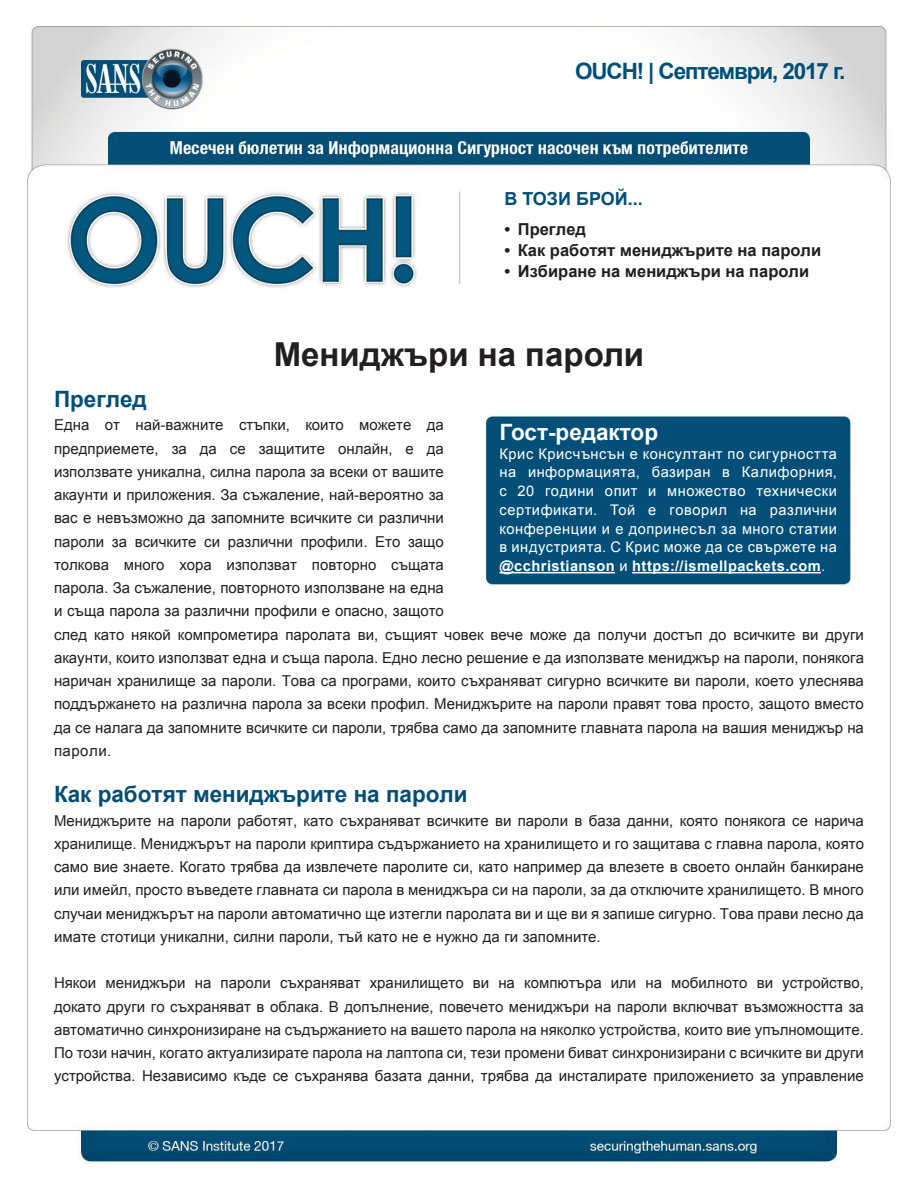
<style>
.page{position:relative;width:918px;height:1188px;background:#fff}
.page>*{position:absolute;margin:0;border:0;box-sizing:border-box;transform-origin:0 0}
.t1{font:700 33px "Arial";color:#231f20}
.MainText{font:700 22.5px "Arial";color:#024e77}
.t2{font:700 22.5px "Arial";letter-spacing:-.05em;color:#004f77}
.t3{font:700 22.5px "Arial";color:#fff}
.t4{font:700 18px "Arial";color:#024e77}
.t5{font:700 16.5px "Arial";color:#231f20}
.MainText-2{font:15px/23.2px "Arial";color:#231f20}
.t6{font:14.7px/18.8px "Arial";letter-spacing:.035em;color:#fff;text-align:right}
.s1{font-weight:700}
</style>
<div class="page">
<img style="left:26px;top:25px;width:865px;height:1139px">
<hr style="left:500px;top:572px;width:115px;height:1px;background:#fff">
<hr style="left:632px;top:572px;width:189px;height:1px;background:#fff">
<p class="t2" style="left:575px;top:56px;width:272px">OUCH! | Септември, 2017 .г</p>
<p class="t4" style="left:504px;top:187px;width:140px">В ТОЗИ БРОЙ...</p>
<p class="t5" style="left:504px;top:218px;width:7px">•</p>
<p class="t5" style="left:518px;top:218px;width:70px">Преглед</p>
<p class="t5" style="left:504px;top:239px;width:7px">•</p>
<p class="t5" style="left:518px;top:239px;width:305px">Как работят мениджърите на пароли</p>
<p class="t5" style="left:504px;top:260px;width:7px">•</p>
<p class="t5" style="left:518px;top:260px;width:293px">Избиране на мениджъри на пароли</p>
<p class="MainText" style="left:54px;top:384px;width:94px">Преглед</p>
<p class="t1" style="left:274px;top:333px;width:372px">Мениджъри на пароли</p>
<p class="MainText-2" style="left:54px;top:414px;width:37px">Една</p>
<p class="MainText-2" style="left:105px;top:414px;width:17px">от</p>
<p class="MainText-2" style="left:135px;top:414px;width:90px">най-важните</p>
<p class="MainText-2" style="left:239px;top:414px;width:52px">стъпки,</p>
<p class="MainText-2" style="left:305px;top:414px;width:40px">които</p>
<p class="MainText-2" style="left:359px;top:414px;width:54px">можете</p>
<p class="MainText-2" style="left:427px;top:414px;width:19px">да</p>
<p class="MainText-2" style="left:338px;top:437px;width:56px">онлайн,</p>
<p class="MainText-2" style="left:54px;top:437px;width:106px">предприемете,</p>
<p class="MainText-2" style="left:54px;top:460px;width:391px">използвате уникална, силна парола за всеки от вашите</p>
<p class="MainText-2" style="left:54px;top:483px;width:391px">акаунти и приложения. За съжаление, най-вероятно за</p>
<p class="MainText-2" style="left:54px;top:507px;width:391px">вас е невъзможно да запомните всичките си различни</p>
<p class="MainText-2" style="left:408px;top:530px;width:37px">защо</p>
<p class="MainText-2" style="left:172px;top:437px;width:17px">за</p>
<p class="MainText-2" style="left:200px;top:437px;width:19px">да</p>
<p class="MainText-2" style="left:230px;top:437px;width:17px">се</p>
<p class="MainText-2" style="left:259px;top:437px;width:68px">защитите</p>
<p class="MainText-2" style="left:406px;top:437px;width:10px">е</p>
<p class="MainText-2" style="left:427px;top:437px;width:19px">да</p>
<p class="MainText-2" style="left:301px;top:530px;width:68px">профили.</p>
<p class="MainText-2" style="left:375px;top:530px;width:27px">Ето</p>
<p class="MainText-2" style="left:54px;top:530px;width:52px">пароли</p>
<p class="MainText-2" style="left:112px;top:530px;width:17px">за</p>
<p class="MainText-2" style="left:135px;top:530px;width:63px">всичките</p>
<p class="MainText-2" style="left:204px;top:530px;width:17px">си</p>
<p class="MainText-2" style="left:228px;top:530px;width:67px">различни</p>
<p class="MainText-2" style="left:54px;top:553px;width:391px">толкова<br>парола. За съжаление, повторното използване на една и съща парола за различни профили е опасно, защото</p>
<p class="MainText-2" style="left:124px;top:553px;width:42px">много</p>
<p class="MainText-2" style="left:179px;top:553px;width:34px">хора</p>
<p class="MainText-2" style="left:227px;top:553px;width:72px">използват</p>
<p class="MainText-2" style="left:312px;top:553px;width:66px">повторно</p>
<p class="MainText-2" style="left:391px;top:553px;width:54px">същата</p>
<p class="t3" style="left:500px;top:417px;width:160px">Гост-редактор</p>
<p class="t6" style="left:500px;top:444px;width:339px">Крис Крисчънсън е консултант по сигурността<br>Калифорния,</p>
<p class="t6" style="left:652px;top:463px;width:60px">базиран</p>
<p class="t6" style="left:528px;top:463px;width:114px">информацията,</p>
<p class="t6" style="left:500px;top:463px;width:18px">на</p>
<p class="t6" style="left:722px;top:463px;width:9px">в</p>
<p class="t6" style="left:500px;top:482px;width:9px">с</p>
<p class="t6" style="left:518px;top:482px;width:18px">20</p>
<p class="t6" style="left:545px;top:482px;width:51px">години</p>
<p class="t6" style="left:605px;top:482px;width:34px">опит</p>
<p class="t6" style="left:648px;top:482px;width:10px">и</p>
<p class="t6" style="left:667px;top:482px;width:80px">множество</p>
<p class="t6" style="left:756px;top:482px;width:82px">технически</p>
<p class="t6" style="left:500px;top:501px;width:339px;text-align:left">сертификати.<br>конференции еи допринесъл за много статии в индустрията С. Крис може да се свържете на <span class="s1">@cchristianson</span> и <span class="s1">https://ismellpackets.com</span>.</p>
<p class="t6" style="left:610px;top:501px;width:26px">Той</p>
<p class="t6" style="left:648px;top:501px;width:10px">е</p>
<p class="t6" style="left:669px;top:501px;width:59px">говорил</p>
<p class="t6" style="left:740px;top:501px;width:18px">на</p>
<p class="t6" style="left:770px;top:501px;width:69px">различни</p>
<p class="MainText-2" style="left:131px;top:623px;width:41px">някой</p>
<p class="MainText-2" style="left:54px;top:623px;width:812px">след<br>акаунти, които използват една и съща парола. Едно лесно решение е да използвате мениджър на пароли, понякога наричан хранилище за пароли. Това са програми, които съхраняват сигурно всичките ви пароли, което улеснява поддържането на различна парола за всеки профил. Мениджърите на пароли правят това просто, защото вместо да се налага да запомните всичките си пароли, трябва само да запомните главната парола на вашия мениджър на пароли.</p>
<p class="MainText" style="left:54px;top:780px;width:415px">Как работят мениджърите на пароли</p>
<p class="MainText-2" style="left:54px;top:809px;width:812px;text-align:justify">Мениджърите на пароли работят, като съхраняват всичките ви пароли в база данни, която понякога се нарича хранилище. Мениджърът на пароли криптира съдържанието на хранилището и го защитава с главна парола, която само вие знаете. Когато трябва да извлечете паролите си, като например да влезете в своето онлайн банкиране или имейл, просто въведете главната си парола в мениджъра си на пароли, за да отключите хранилището В. много случаи мениджърът на пароли автоматично ще изтегли паролата ви и ще ви я запише сигурно. Това прави лесно да имате стотици уникални, силни пароли, тъй като не е нужно да ги запомните.</p>
<p class="MainText-2" style="left:782px;top:972px;width:83px">устройство,</p>
<p class="MainText-2" style="left:94px;top:623px;width:32px">като</p>
<p class="MainText-2" style="left:178px;top:623px;width:102px">компрометира</p>
<p class="MainText-2" style="left:285px;top:623px;width:67px">паролата</p>
<p class="MainText-2" style="left:385px;top:623px;width:54px">същият</p>
<p class="MainText-2" style="left:445px;top:623px;width:41px">човек</p>
<p class="MainText-2" style="left:491px;top:623px;width:34px">вече</p>
<p class="MainText-2" style="left:530px;top:623px;width:39px">може</p>
<p class="MainText-2" style="left:574px;top:623px;width:19px">да</p>
<p class="MainText-2" style="left:598px;top:623px;width:50px">получи</p>
<p class="MainText-2" style="left:654px;top:623px;width:50px">достъп</p>
<p class="MainText-2" style="left:710px;top:623px;width:19px">до</p>
<p class="MainText-2" style="left:734px;top:623px;width:63px">всичките</p>
<p class="MainText-2" style="left:826px;top:623px;width:40px">други</p>
<p class="MainText-2" style="left:358px;top:623px;width:22px">ви,</p>
<p class="MainText-2" style="left:802px;top:623px;width:18px">ви</p>
<p class="MainText-2" style="left:671px;top:972px;width:78px">мобилното</p>
<p class="MainText-2" style="left:54px;top:972px;width:812px">Някои<br>докато други го съхраняват в облака В. допълнение, повечето мениджъри на пароли включват възможността за автоматично синхронизиране на съдържанието на вашето парола на няколко устройства, които вие упълномощите.<br>По този начин, когато актуализирате парола на лаптопа си, тези промени биват синхронизирани с всичките ви други устройства. Независимо къде се съхранява базата данни, трябва да инсталирате приложението за управление</p>
<p class="MainText-2" style="left:105px;top:972px;width:82px">мениджъри</p>
<p class="MainText-2" style="left:195px;top:972px;width:18px">на</p>
<p class="MainText-2" style="left:221px;top:972px;width:52px">пароли</p>
<p class="MainText-2" style="left:280px;top:972px;width:82px">съхраняват</p>
<p class="MainText-2" style="left:370px;top:972px;width:95px">хранилището</p>
<p class="MainText-2" style="left:498px;top:972px;width:18px">на</p>
<p class="MainText-2" style="left:524px;top:972px;width:79px">компютъра</p>
<p class="MainText-2" style="left:646px;top:972px;width:18px">на</p>
<p class="MainText-2" style="left:473px;top:972px;width:18px">ви</p>
<p class="MainText-2" style="left:611px;top:972px;width:27px">или</p>
<p class="MainText-2" style="left:757px;top:972px;width:18px">ви</p>
</div>
